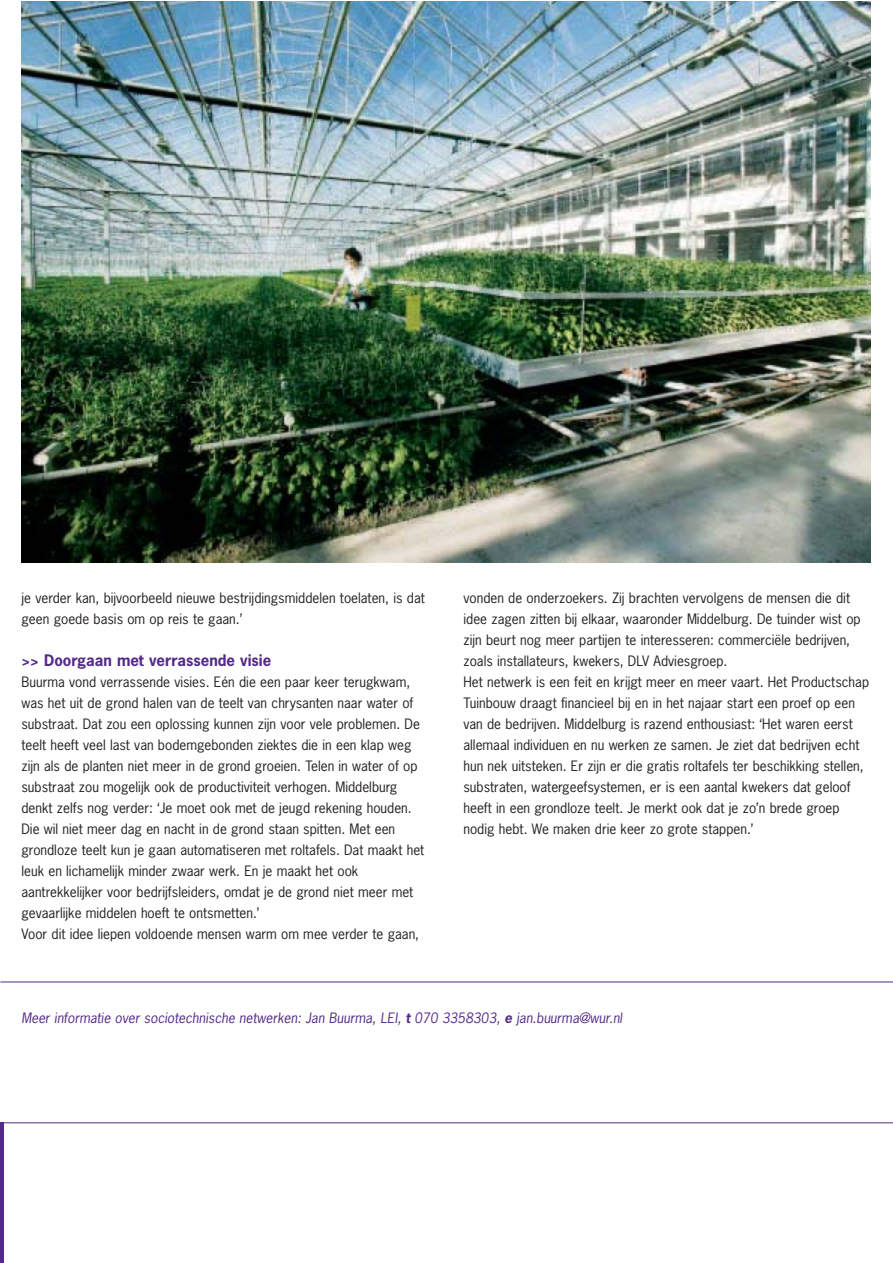
<style>
.page{position:relative;width:893px;height:1263px;background:#fff}
.page>*{position:absolute;margin:0;border:0;box-sizing:border-box;transform-origin:0 0}
.t1{font:700 15px "News Gothic";color:#542988}
.t2{font:13.5px/21px "News Gothic";color:#231f20}
.t3{font:13.5px "News Gothic";color:#542988}
.s1{font-weight:700}
</style>
<div class="page">
<hr style="left:0;top:1123px;width:3px;height:140px;background:#542988">
<img style="left:22px;top:2px;width:848px;height:560px">
<hr style="left:0;top:1122px;width:892px;height:1px;background:#542988">
<hr style="left:0;top:982px;width:892px;height:1px;background:#542988">
<p class="t2" style="left:22px;top:589px;width:405px">je verder kan, bijvoorbeeld nieuwe bestrijdingsmiddelen toelaten, is dat geen goede basis om op reis te gaan.’</p>
<p class="t1" style="left:22px;top:654px;width:251px">&gt;&gt; Doorgaan met verrassende visie</p>
<p class="t2" style="left:22px;top:673px;width:404px">Buurma vond verrassende visies. Eén die een paar keer terugkwam, was het uit de grond halen van de teelt van chrysanten naar water of substraat. Dat zou een oplossing kunnen zijn voor vele problemen. De teelt heeft veel last van bodemgebonden ziektes die in een klap weg zijn als de planten niet meer in de grond groeien. Telen in water of op substraat zou mogelijk ook de productiviteit verhogen. Middelburg denkt zelfs nog verder: ‘Je moet ook met de jeugd rekening houden.<br>Die wil niet meer dag en nacht in de grond staan spitten. Met een grondloze teelt kun je gaan automatiseren met roltafels. Dat maakt het leuk en lichamelijk minder zwaar werk. En je maakt het ook aantrekkelijker voor bedrijfsleiders, omdat je de grond niet meer met gevaarlijke middelen hoeft te ontsmetten.’<br>Voor dit idee liepen voldoende mensen warm om mee verder te gaan,</p>
<p class="t2" style="left:463px;top:589px;width:407px">vonden de onderzoekers. Zij brachten vervolgens de mensen die dit idee zagen zitten bij elkaar, waaronder Middelburg. De tuinder wist op zijn beurt nog meer partijen te interesseren: commerciële bedrijven, zoals installateurs, kwekers, DLV Adviesgroep.<br>Het netwerk is een feit en krijgt meer en meer vaart. Het Productschap Tuinbouw draagt financieel bij en in het najaar start een proef op een van de bedrijven. Middelburg is razend enthousiast: ‘Het waren eerst allemaal individuen en nu werken ze samen. Je ziet dat bedrijven echt hun nek uitsteken. Er zijn er die gratis roltafels ter beschikking stellen, substraten, watergeefsystemen, er is een aantal kwekers dat geloof heeft in een grondloze teelt. Je merkt ook dat je zo’n brede groep nodig hebt. We maken drie keer zo grote stappen.’</p>
<p class="t3" style="left:22px;top:1012px;width:604px">Meer informatie over sociotechnische netwerken: Jan Buurma, LEI, <span class="s1">t</span> 070 3358303, <span class="s1">e</span> jan.buurma@wur.nl</p>
</div>
